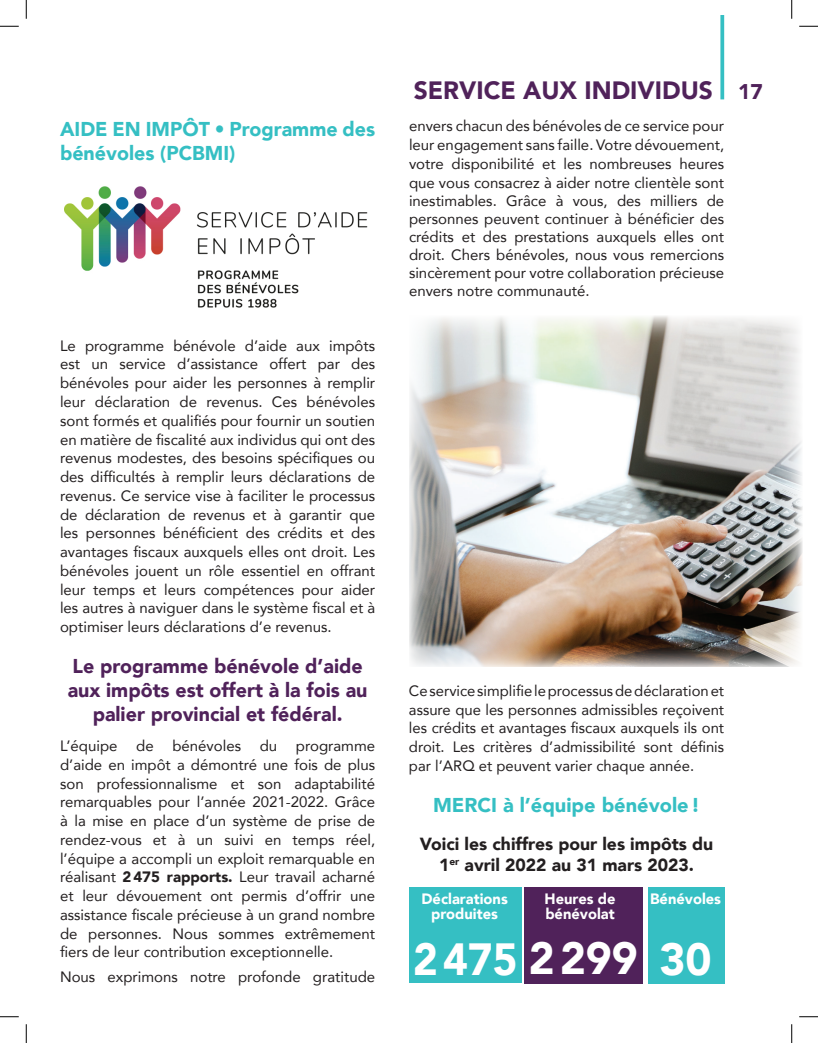
<style>
.page{position:relative;width:818px;height:1043px;background:#fff}
.page>*{position:absolute;margin:0;border:0;box-sizing:border-box;transform-origin:0 0}
.t1{font:900 45px "Avenir";color:#fff;scale:.93 1}
.t2{font:900 25px "Avenir";color:#50225a}
.t3{font:900 20px/24px "Avenir";color:#50225a;text-align:center}
.t4{font:900 20px/24px "Avenir";color:#35bfc3}
.t5{font:900 17.5px/21px "Avenir";color:#231f20;text-align:center}
.t6{font:15px/18.8px "Avenir";color:#231f20;text-align:justify}
.t7{font:900 15px/15px "Avenir";color:#fff;text-align:center}
.s1{font-weight:900}
.s2{font-size:21.25px}
</style>
<div class="page">
<div style="left:524px;top:887px;width:119px;height:96px;background:#50225a"></div>
<div style="left:409px;top:887px;width:112px;height:95px;background:#35bfc3"></div>
<div style="left:647px;top:887px;width:77px;height:96px;background:#35bfc3"></div>
<img style="left:409px;top:316px;width:393px;height:351px">
<svg style="left:720px;top:15px;width:4px;height:84px"></svg>
<img style="left:64px;top:186px;width:304px;height:122px">
<svg style="left:0;top:25px;width:19px;height:2px"></svg>
<svg style="left:799px;top:25px;width:19px;height:2px"></svg>
<svg style="left:0;top:1016px;width:19px;height:1px"></svg>
<svg style="left:799px;top:1016px;width:19px;height:1px"></svg>
<svg style="left:25px;top:0;width:2px;height:19px"></svg>
<svg style="left:25px;top:1024px;width:2px;height:18px"></svg>
<svg style="left:791px;top:0;width:1px;height:19px"></svg>
<svg style="left:791px;top:1024px;width:1px;height:18px"></svg>
<h3 class="t4" style="left:60px;top:117px;width:316px">AIDE EN IMPÔT • Programme des bénévoles (PCBMI)</h3>
<p class="t6" style="left:60px;top:336px;width:317px">Le programme bénévole d’aide aux impôts est un service d’assistance offert par des bénévoles pour aider les personnes à remplir leur déclaration de revenus. Ces bénévoles sont formés et qualifiés pour fournir un soutien en matière de fiscalité aux individus qui ont des revenus modestes, des besoins spécifiques ou des difficultés à remplir leurs déclarations de revenus. Ce service vise à faciliter le processus de déclaration de revenus et à garantir que les personnes bénéficient des crédits et des avantages fiscaux auxquels elles ont droit. Les bénévoles jouent un rôle essentiel en offrant leur temps et leurs compétences pour aider les autres à naviguer dans le système fiscal et à optimiser leurs déclarations d’e revenus.</p>
<h3 class="t3" style="left:68px;top:653px;width:301px">Le programme bénévole d’aide aux impôts est offert à la fois au palier provincial et fédéral.</h3>
<p class="t6" style="left:60px;top:736px;width:316px">L’équipe de bénévoles du programme d’aide en impôt a démontré une fois de plus son professionnalisme et son adaptabilité remarquables pour l’année 2021-2022. Grâce à la mise en place d’un système de prise de rendez-vous et à un suivi en temps réel, l’équipe a accompli un exploit remarquable en réalisant <span class="s1">2475 rapports.</span> Leur travail acharné et leur dévouement ont permis d’offrir une assistance fiscale précieuse à un grand nombre de personnes. Nous sommes extrêmement fiers de leur contribution exceptionnelle.</p>
<p class="t6" style="left:60px;top:966px;width:316px">Nous exprimons notre profonde gratitude</p>
<h2 class="t2" style="left:414px;top:69px;width:350px">SERVICE AUX INDIVIDUS <span class="s2">17</span></h2>
<p class="t6" style="left:409px;top:116px;width:316px;line-height:18.4px">envers chacun des bénévoles de ce service pour leur engagement sans faille. Votre dévouement, votre disponibilité et les nombreuses heures que vous consacrez à aider notre clientèle sont inestimables. Grâce à vous, des milliers de personnes peuvent continuer à bénéficier des crédits et des prestations auxquels elles ont droit. Chers bénévoles, nous vous remercions sincèrement pour votre collaboration précieuse envers notre communauté.</p>
<p class="t6" style="left:409px;top:681px;width:317px">Ce service simplifie le processus de déclaration et assure que les personnes admissibles reçoivent les crédits et avantages fiscaux auxquels ils ont droit. Les critères d’admissibilité sont définis par l’ARQ et peuvent varier chaque année.</p>
<h3 class="t4" style="left:433px;top:792px;width:268px">MERCI à l’équipe bénévole!</h3>
<p class="t5" style="left:420px;top:832px;width:295px">Voici les chiffres pour les impôts du<br>1<sup>er</sup> avril 2022 au 31 mars 2023.</p>
<p class="t7" style="left:421px;top:891px;width:88px">Déclarations produites</p>
<p class="t7" style="left:544px;top:891px;width:73px">Heures de</p>
<p class="t7" style="left:650px;top:891px;width:73px">Bénévoles</p>
<p class="t7" style="left:545px;top:906px;width:71px">bénévolat</p>
<h1 class="t1" style="left:413px;top:920px;width:322px">2475 2299 30</h1>
</div>
